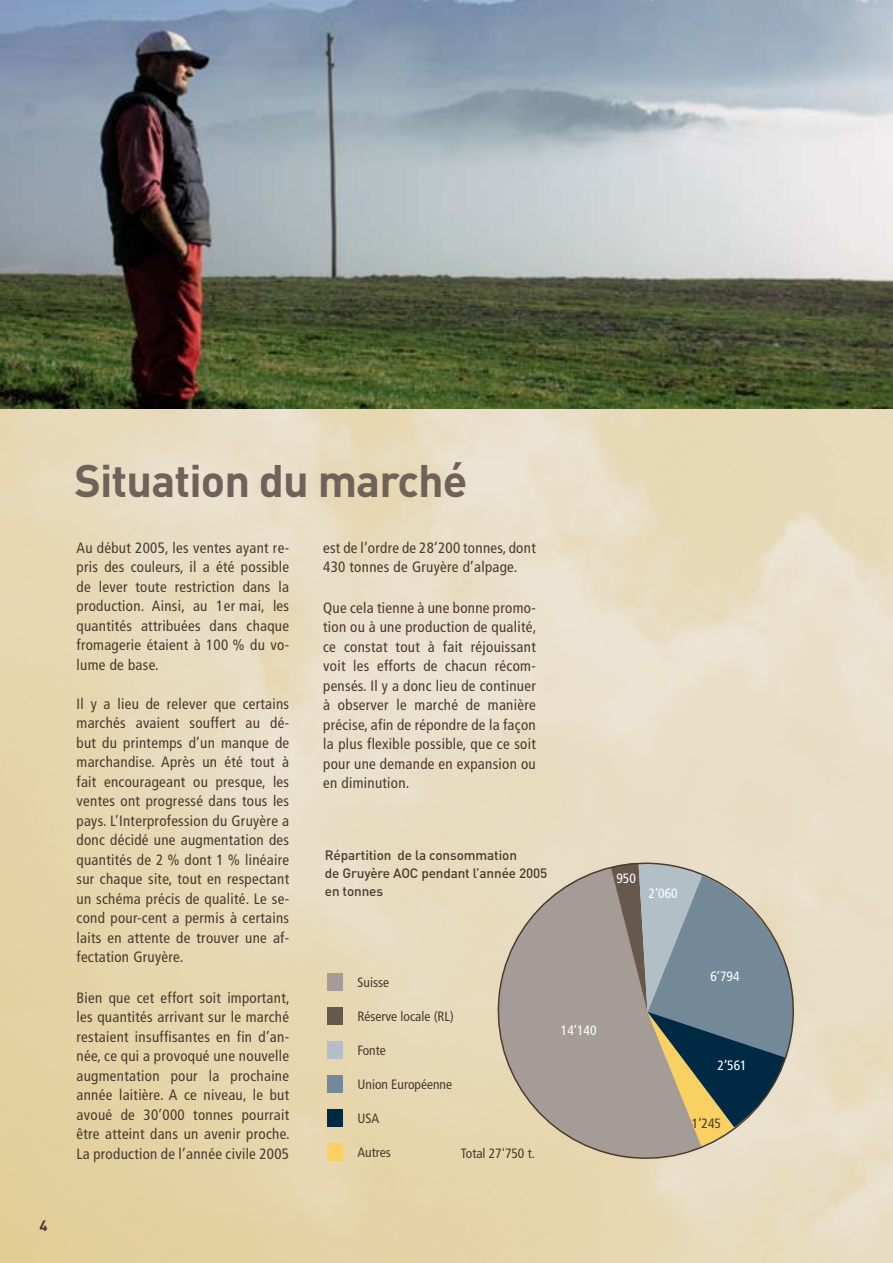
<style>
.page{position:relative;width:893px;height:1263px;background:#fff}
.page>*{position:absolute;margin:0;border:0;box-sizing:border-box;transform-origin:0 0}
.t1{font:700 45px "DIN";letter-spacing:-.02em;color:#706159}
.t2{font:condensed 15px/19.5px "Frutiger";letter-spacing:.02em;color:#4c3a2f;text-align:justify}
.t3{font:condensed 13.5px "Frutiger";color:#4c3a2f}
.t4{font:500 13.5px/18px "DIN";letter-spacing:-.01em;color:#4c3a2f}
.t5{font:condensed 13.5px "Frutiger";color:#fff}
</style>
<div class="page">
<img style="left:0;top:408px;width:893px;height:855px">
<img style="left:0;top:0;width:893px;height:408px">
<svg style="left:479px;top:867px;width:8px;height:295px;background:#e7d9b8"></svg>
<svg style="left:487px;top:860px;width:310px;height:302px;background:#a3a299"></svg>
<div style="left:328px;top:1143px;width:14px;height:17px;background:#f9d162"></div>
<div style="left:328px;top:1109px;width:14px;height:17px;background:#002943"></div>
<div style="left:328px;top:1075px;width:14px;height:17px;background:#738998"></div>
<div style="left:328px;top:1041px;width:14px;height:17px;background:#b3bfc7"></div>
<div style="left:328px;top:1007px;width:14px;height:17px;background:#67584e"></div>
<div style="left:328px;top:973px;width:14px;height:17px;background:#a59c97"></div>
<svg style="left:40px;top:1220px;width:7px;height:11px"></svg>
<h1 class="t1" style="left:74px;top:451px;width:395px">Situation du marché</h1>
<p class="t2" style="left:77px;top:538px;width:214px">Au début 2005, les ventes ayant re&shy;pris des couleurs, il a été possible de lever toute restriction dans la production. Ainsi, au 1er mai, les quantités attribuées dans chaque fromagerie étaient à 100 % du vo&shy;lume de base.</p>
<p class="t2" style="left:77px;top:694px;width:214px">Il y a lieu de relever que certains marchés avaient souffert au dé&shy;but du printemps d’un manque de marchandise. Après un été tout à fait encourageant ou presque, les ventes ont progressé dans tous les pays. L’Interprofession du Gruyère a donc décidé une augmentation des quantités de 2 % dont 1 % linéaire sur chaque site, tout en respectant un schéma précis de qualité. Le se&shy;cond pour-cent a permis à certains laits en attente de trouver une af&shy;fectation Gruyère.</p>
<p class="t2" style="left:77px;top:988px;width:215px">Bien que cet effort soit important, les quantités arrivant sur le marché restaient insuffisantes en fin d’an&shy;née, ce qui a provoqué une nouvelle augmentation pour la prochaine année laitière. A ce niveau, le but avoué de 30’000 tonnes pourrait être atteint dans un avenir proche.<br>La production de l’année civile 2005</p>
<p class="t2" style="left:323px;top:538px;width:214px">est de l’ordre de 28’200 tonnes, dont<br>430 tonnes de Gruyère d’alpage.</p>
<p class="t2" style="left:323px;top:598px;width:215px">Que cela tienne à une bonne promo&shy;tion ou à une production de qualité, ce constat tout à fait réjouissant voit les efforts de chacun récom&shy;pensés. Il y a donc lieu de continuer à observer le marché de manière précise, afin de répondre de la façon la plus flexible possible, que ce soit pour une demande en expansion ou en diminution.</p>
<p class="t4" style="left:325px;top:846px;width:224px">Répartition de la consommation<br>de Gruyère AOC pendant l’année 2005 en tonnes</p>
<p class="t3" style="left:357px;top:975px;width:33px">Suisse</p>
<p class="t3" style="left:357px;top:1008px;width:98px">Réserve locale (RL)</p>
<p class="t3" style="left:357px;top:1042px;width:30px">Fonte</p>
<p class="t3" style="left:357px;top:1076px;width:96px">Union Européenne</p>
<p class="t3" style="left:357px;top:1110px;width:23px">USA</p>
<p class="t3" style="left:357px;top:1144px;width:35px">Autres</p>
<p class="t3" style="left:461px;top:1145px;width:76px">Total 27'750 t.</p>
<p class="t5" style="left:561px;top:1022px;width:37px">14’140</p>
<p class="t5" style="left:616px;top:870px;width:21px">950</p>
<p class="t5" style="left:648px;top:886px;width:31px">2’060</p>
<p class="t5" style="left:710px;top:968px;width:31px">6’794</p>
<p class="t5" style="left:717px;top:1058px;width:31px">2’561</p>
<p class="t3" style="left:692px;top:1115px;width:31px">1’245</p>
</div>
